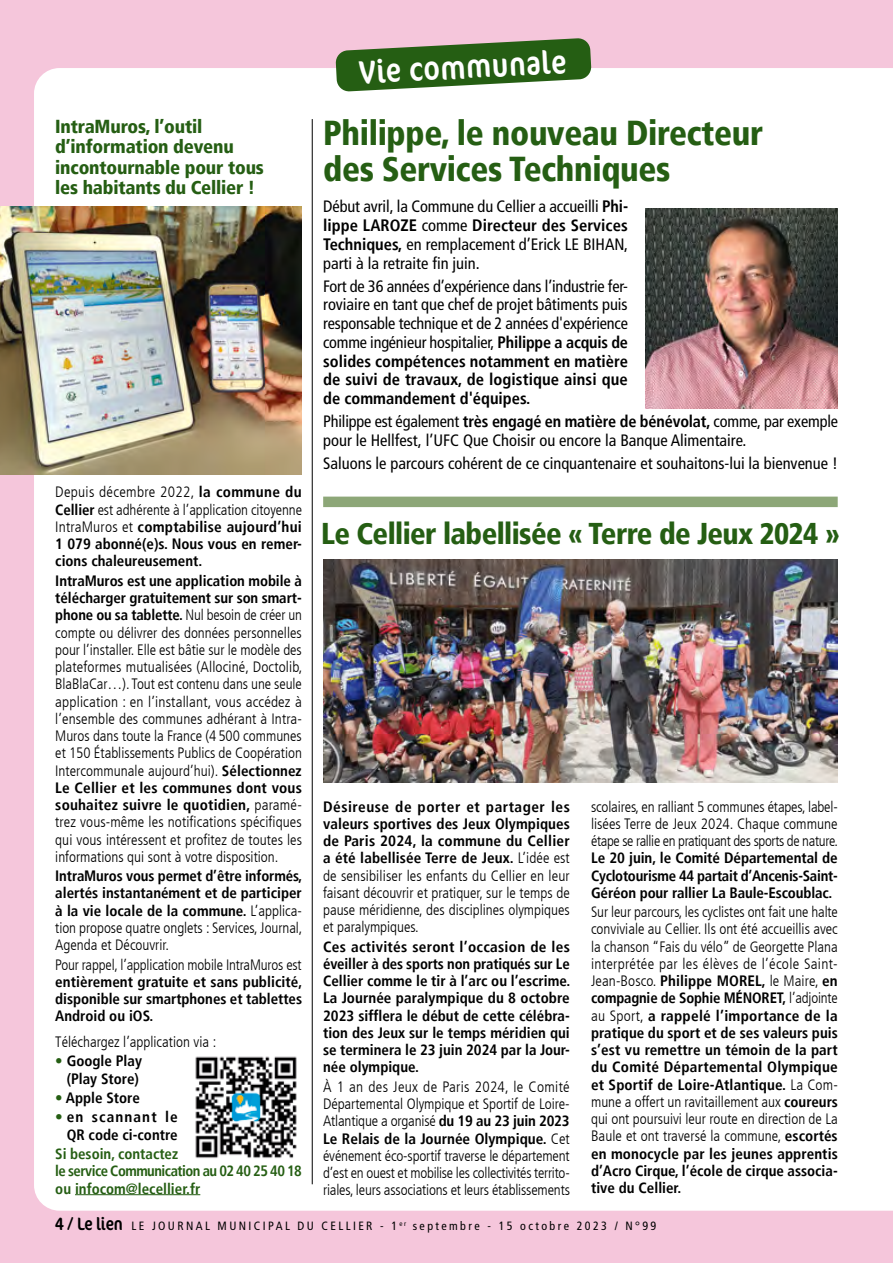
<style>
.page{position:relative;width:893px;height:1263px;background:#f5c6db}
.page>*{position:absolute;margin:0;border:0;box-sizing:border-box;transform-origin:0 0}
.t1{font:900 condensed 34.5px/36px "Frutiger LT";letter-spacing:-.01em;color:#255e13}
.t2{font:condensed 33px "Cocon Pro";color:#fff}
.t3{font:900 condensed 30px "Frutiger LT";letter-spacing:-.02em;color:#255e13}
.t4{font:900 condensed 18.75px/20.2px "Frutiger LT";letter-spacing:-.01em;color:#255e13}
.t5{font:condensed 16.5px/18.8px "Frutiger LT";color:#000;text-align:justify}
.t6{font:300 condensed 15px/17.2px "Frutiger LT";color:#000;text-align:justify}
.t7{font:700 condensed 15px/17.2px "Frutiger LT";color:#000;text-align:justify}
.t8{font:700 condensed 15px/17.2px "Frutiger LT";color:#255e13}
.t9{font:condensed 12px "Frutiger LT";letter-spacing:.2em;color:#000}
.s1{font-weight:300}
.s2{font-weight:700}
.s3{color:#255e13}
.s4{font-family:"Cocon Pro";font-size:18px}
</style>
<div class="page">
<div style="left:34px;top:68px;width:858px;height:1143px;background:#fff"></div>
<svg style="left:892px;top:68px;width:1px;height:1143px"></svg>
<hr style="left:312px;top:119px;width:1px;height:1065px;background:#000">
<svg style="left:335px;top:38px;width:256px;height:54px;background:#5a7f4a"></svg>
<img style="left:645px;top:209px;width:193px;height:199px">
<img style="left:323px;top:559px;width:515px;height:224px">
<div style="left:323px;top:497px;width:515px;height:10px;background:#8da778"></div>
<hr style="left:75px;top:1194px;width:125px;height:1px;background:#255e13">
<img style="left:191px;top:1051px;width:111px;height:111px">
<img style="left:0;top:206px;width:302px;height:268px">
<p class="t4" style="left:55px;top:116px;width:210px">IntraMuros, l’outil d’information devenu incontournable pour tous les habitants du Cellier !</p>
<p class="t7" style="left:55px;top:483px;width:248px"><span class="s1">Depuis décembre 2022,</span> la commune du Cellier <span class="s1">est adhérente à l’application citoyenne IntraMuros et</span> comptabilise aujourd’hui 1 079 abonné(e)s. Nous vous en remer&shy;cions chaleureusement.</p>
<p class="t6" style="left:55px;top:572px;width:249px"><span class="s2">IntraMuros est une application mobile à télécharger gratuitement sur son smart&shy;phone ou sa tablette.</span> Nul besoin de créer un compte ou délivrer des données personnelles pour l’installer. Elle est bâtie sur le modèle des plateformes mutualisées (Allociné, Doctolib, BlaBlaCar…). Tout est contenu dans une seule application : en l’installant, vous accédez à l’ensemble des communes adhérant à Intra-Muros dans toute la France (4 500 communes et 150 Établissements Publics de Coopération Intercommunale aujourd’hui). <span class="s2">Sélectionnez Le Cellier et les communes dont vous souhaitez suivre le quotidien,</span> paramé&shy;trez vous-même les notifications spécifiques qui vous intéressent et profitez de toutes les informations qui sont à votre disposition.</p>
<p class="t7" style="left:55px;top:867px;width:249px">IntraMuros vous permet d’être informés, alertés instantanément et de participer à la vie locale de la commune. <span class="s1">L’applica&shy;tion propose quatre onglets : Services, Journal, Agenda et Découvrir.</span></p>
<p class="t6" style="left:55px;top:956px;width:248px">Pour rappel, l’application mobile IntraMuros est</p>
<p class="t7" style="left:55px;top:973px;width:249px">entièrement gratuite et sans publicité, disponible sur smartphones et tablettes Android ou iOS.</p>
<p class="t6" style="left:55px;top:1033px;width:163px">Téléchargez l’application via :</p>
<p class="t7" style="left:55px;top:1053px;width:88px;text-align:center"><span class="s3">•</span> Google Play (Play Store)</p>
<p class="t7" style="left:55px;top:1089px;width:86px"><span class="s3">•</span> Apple Store</p>
<p class="t7" style="left:55px;top:1109px;width:124px;text-align:right"><span class="s3">•</span> en scannant le<br>QR code ci-contre</p>
<p class="t8" style="left:55px;top:1145px;width:248px">Si besoin, contactez<br>le service Communication au 02 40 25 40 18 ou infocom@lecellier.fr</p>
<h2 class="t2" style="left:358px;top:50px;width:209px;rotate:-3deg">Vie communale</h2>
<h1 class="t1" style="left:323px;top:115px;width:441px">Philippe, le nouveau Directeur des Services Techniques</h1>
<p class="t5" style="left:323px;top:197px;width:306px">Début avril, la Commune du Cellier a accueilli <span class="s2">Phi&shy;lippe LAROZE</span> comme <span class="s2">Directeur des Services Techniques,</span> en remplacement d’Erick LE BIHAN, parti à la retraite fin juin.</p>
<p class="t5" style="left:323px;top:277px;width:306px">Fort de 36 années d’expérience dans l’industrie fer&shy;roviaire en tant que chef de projet bâtiments puis responsable technique et de 2 années d'expérience comme ingénieur hospitalier, <span class="s2">Philippe a acquis de solides compétences notamment en matière de suivi de travaux, de logistique ainsi que de commandement d'équipes.</span></p>
<p class="t5" style="left:323px;top:412px;width:516px">Philippe est également <span class="s2">très engagé en matière de bénévolat,</span> comme, par exemple pour le Hellfest, l’UFC Que Choisir ou encore la Banque Alimentaire.</p>
<p class="t5" style="left:323px;top:454px;width:516px">Saluons le parcours cohérent de ce cinquantenaire et souhaitons-lui la bienvenue !</p>
<h3 class="t3" style="left:321px;top:515px;width:520px">Le Cellier labellisée « Terre de Jeux 2024 »</h3>
<p class="t6" style="left:323px;top:798px;width:248px"><span class="s2">Désireuse de porter et partager les valeurs sportives des Jeux Olympiques de Paris 2024, la commune du Cellier a été labellisée Terre de Jeux.</span> L’idée est de sensibiliser les enfants du Cellier en leur faisant découvrir et pratiquer, sur le temps de pause méridienne, des disciplines olympiques et paralympiques.</p>
<p class="t7" style="left:323px;top:938px;width:249px">Ces activités seront l’occasion de les éveiller à des sports non pratiqués sur Le Cellier comme le tir à l’arc ou l’escrime.<br>La Journée paralympique du 8 octobre 2023 sifflera le début de cette célébra&shy;tion des Jeux sur le temps méridien qui se terminera le 23 juin 2024 par la Jour&shy;née olympique.</p>
<p class="t6" style="left:323px;top:1078px;width:248px">À 1 an des Jeux de Paris 2024, le Comité Départemental Olympique et Sportif de Loire-Atlantique a organisé <span class="s2">du 19 au 23 juin 2023<br>Le Relais de la Journée Olympique.</span> Cet événement éco-sportif traverse le département d’est en ouest et mobilise les collectivités territo&shy;riales, leurs associations et leurs établissements</p>
<p class="t6" style="left:591px;top:798px;width:249px">scolaires, en ralliant 5 communes étapes, label&shy;lisées Terre de Jeux 2024. Chaque commune étape se rallie en pratiquant des sports de nature.</p>
<p class="t7" style="left:591px;top:849px;width:248px">Le 20 juin, le Comité Départemental de Cyclotourisme 44 partait d’Ancenis-Saint-Géréon pour rallier La Baule-Escoublac.</p>
<p class="t6" style="left:591px;top:903px;width:248px">Sur leur parcours, les cyclistes ont fait une halte conviviale au Cellier. Ils ont été accueillis avec la chanson “Fais du vélo” de Georgette Plana interprétée par les élèves de l’école Saint-Jean-Bosco. <span class="s2">Philippe MOREL,</span> le Maire, <span class="s2">en compagnie de Sophie MÉNORET,</span> l’adjointe au Sport, <span class="s2">a rappelé l’importance de la pratique du sport et de ses valeurs puis s’est vu remettre un témoin de la part du Comité Départemental Olympique et Sportif de Loire-Atlantique.</span> La Com&shy;mune a offert un ravitaillement aux <span class="s2">coureurs </span>qui ont poursuivi leur route en direction de La Baule et ont traversé la commune, <span class="s2">escortés en monocycle par les jeunes apprentis d’Acro Cirque, l’école de cirque associa&shy;tive du Cellier.</span></p>
<p class="t9" style="left:55px;top:1219px;width:603px"><span class="s4">4 / Le lien</span> LE JOURNAL MUNICIPAL DU CELLIER - 1 <sup>er</sup> septembre - 15 octobre 2023 / N°99</p>
</div>
